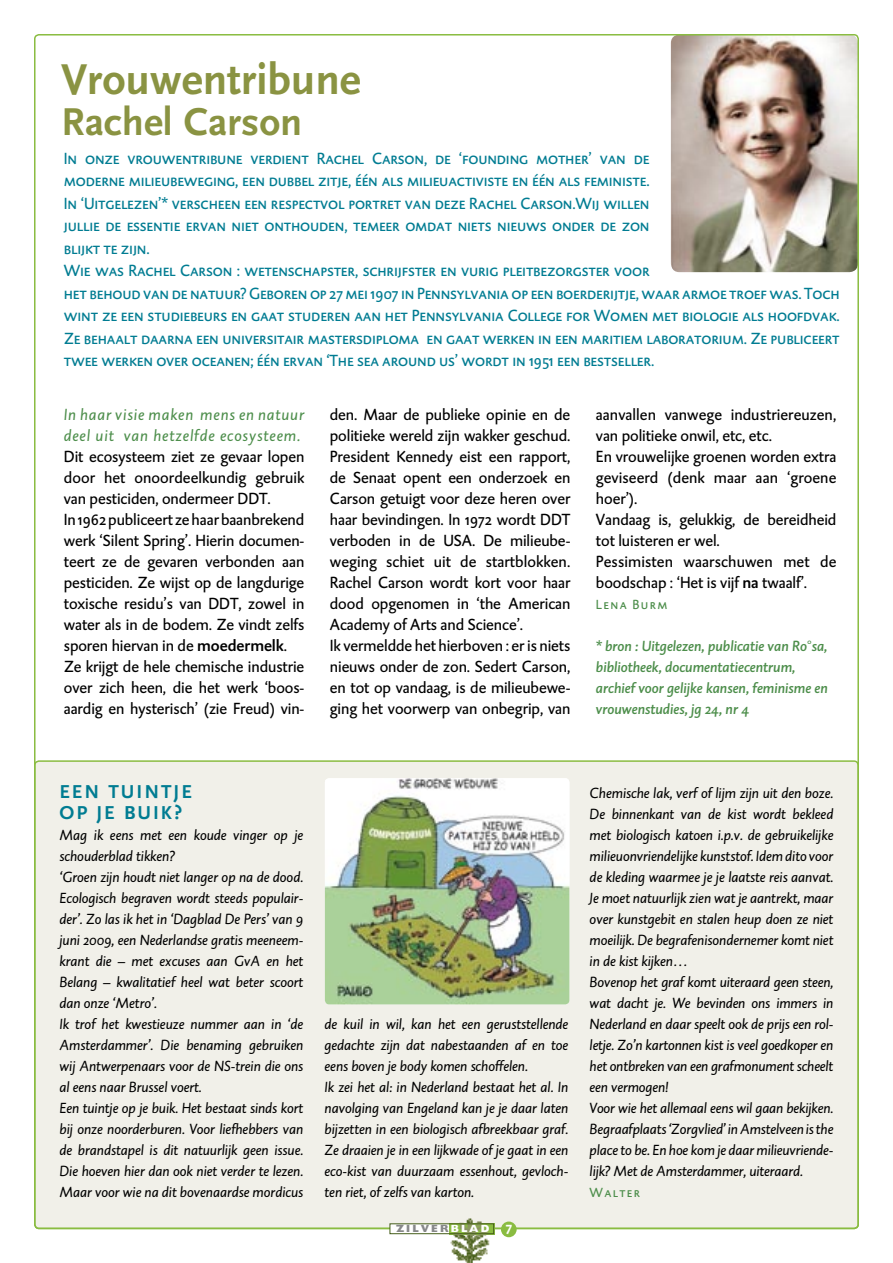
<style>
.page{position:relative;width:893px;height:1263px;background:#fff}
.page>*{position:absolute;margin:0;border:0;box-sizing:border-box;transform-origin:0 0}
.t1{font:700 45px "AD Scala Sans";color:#8a9342}
.t2{font:700 40.5px "AD Scala Sans";color:#8a9342}
.t3{font:700 19.5px/21px "AD Scala Sans";letter-spacing:.1em;color:#007c92}
.t4{font:16.5px/21px "DTL Caspari ST";letter-spacing:-.005em;color:#000}
.t5{font:16.5px/22.5px "DTL Caspari T Caps";letter-spacing:-.01em;color:#007c92}
.t6{font:italic 16.5px/21px "DTL Caspari ST";letter-spacing:.05em;color:#4d8e4b}
.t7{font:italic 15px/21px "DTL Caspari ST";letter-spacing:-.005em;color:#000}
.t8{font:italic 15px/21px "DTL Caspari ST Medium";color:#4d8e4b}
.t9{font:13.5px "DTL Caspari T Caps";letter-spacing:.1em;color:#4d8e4b}
.t10{font:800 10.5px "Gill Sans";letter-spacing:.2em;color:#878889}
.s1{font-family:"DTL Caspari ST Medium"}
.s2{color:#fff}
.s3{font-family:"DTL Caspari T";font-weight:700;font-size:13.5px;color:#fff}
</style>
<div class="page">
<div style="left:35px;top:761px;width:823px;height:467px;background:#f1f0e9;border-radius:4px"></div>
<img style="left:671px;top:35px;width:187px;height:237px;border-radius:9px">
<img style="left:325px;top:778px;width:244px;height:226px;border-radius:4px">
<div style="left:390px;top:1224px;width:103px;height:39px;background:#fff"></div>
<img style="left:446px;top:1225px;width:47px;height:38px">
<img style="left:450px;top:1225px;width:42px;height:7px">
<div style="left:390px;top:1223px;width:104px;height:11px;border:1px solid #465f1b"></div>
<div style="left:501px;top:1221px;width:16px;height:16px;background:#8abc41;border-radius:50%"></div>
<h1 class="t1" style="left:61px;top:55px;width:301px">Vrouwentribune</h1>
<h2 class="t2" style="left:61px;top:100px;width:243px">Rachel Carson</h2>
<p class="t5" style="left:64px;top:147px;width:777px">In onze vrouwentribune verdient Rachel Carson, de ‘founding mother’ van de<br>moderne milieubeweging, een dubbel zitje, één als milieuactiviste en één als feministe.<br>In ‘Uitgelezen’* verscheen een respectvol portret van deze Rachel Carson.Wij willen<br>jullie de essentie ervan niet onthouden, temeer omdat niets nieuws onder de zon<br>blijkt te zijn.<br>Wie was Rachel Carson : wetenschapster, schrijfster en vurig pleitbezorgster voor<br>het behoud van de natuur? Geboren op 27 mei 1907 in Pennsylvania op een boerderijtje, waar armoe troef was. Toch wint ze een studiebeurs en gaat studeren aan het Pennsylvania College for Women met biologie als hoofdvak.<br>Ze behaalt daarna een universitair mastersdiploma en gaat werken in een maritiem laboratorium. Ze publiceert twee werken over oceanen; één ervan ‘The sea around us’ wordt in 1951 een bestseller.</p>
<p class="t6" style="left:64px;top:404px;width:242px">In haar visie maken mens en natuur deel uit van hetzelfde ecosysteem.</p>
<p class="t4" style="left:64px;top:446px;width:242px">Dit ecosysteem ziet ze gevaar lopen door het onoordeelkundig gebruik van pesticiden, ondermeer DDT.<br>In 1962 publiceert ze haar baanbrekend werk ‘Silent Spring’. Hierin documen&shy;teert ze de gevaren verbonden aan pesticiden. Ze wijst op de langdurige toxische residu’s van DDT, zowel in water als in de bodem. Ze vindt zelfs sporen hiervan in de <span class="s1">moedermelk</span>.<br>Ze krijgt de hele chemische industrie over zich heen, die het werk ‘boos&shy;aardig en hysterisch’ (zie Freud) vin-</p>
<p class="t4" style="left:330px;top:404px;width:242px">den. Maar de publieke opinie en de politieke wereld zijn wakker geschud.<br>President Kennedy eist een rapport, de Senaat opent een onderzoek en Carson getuigt voor deze heren over haar bevindingen. In 1972 wordt DDT verboden in de USA. De milieube&shy;weging schiet uit de startblokken.<br>Rachel Carson wordt kort voor haar dood opgenomen in ‘the American Academy of Arts and Science’.<br>Ik vermeldde het hierboven : er is niets nieuws onder de zon. Sedert Carson, en tot op vandaag, is de milieubewe&shy;ging het voorwerp van onbegrip, van</p>
<p class="t4" style="left:596px;top:404px;width:242px">aanvallen vanwege industriereuzen, van politieke onwil, etc, etc.<br>En vrouwelijke groenen worden extra geviseerd (denk maar aan ‘groene hoer’).<br>Vandaag is, gelukkig, de bereidheid tot luisteren er wel.<br>Pessimisten waarschuwen met de boodschap : ‘Het is vijf <span class="s1">na</span> twaalf’.</p>
<p class="t9" style="left:596px;top:596px;width:73px">Lena Burm</p>
<p class="t8" style="left:596px;top:635px;width:233px">* bron : Uitgelezen, publicatie van Ro°sa, bibliotheek, documentatiecentrum, archief voor gelijke kansen, feminisme en vrouwenstudies, jg 24, nr 4</p>
<h3 class="t3" style="left:60px;top:782px;width:134px">Een tuintje op je buik?</h3>
<p class="t7" style="left:60px;top:825px;width:245px">Mag ik eens met een koude vinger op je schouderblad tikken?<br>‘Groen zijn houdt niet langer op na de dood.<br>Ecologisch begraven wordt steeds populair&shy;der’. Zo las ik het in ‘Dagblad De Pers’ van 9 juni 2009, een Nederlandse gratis meeneem&shy;krant die – met excuses aan GvA en het Belang – kwalitatief heel wat beter scoort dan onze ‘Metro’.<br>Ik trof het kwestieuze nummer aan in ‘de Amsterdammer’. Die benaming gebruiken wij Antwerpenaars voor de NS-trein die ons al eens naar Brussel voert.<br>Een tuintje op je buik. Het bestaat sinds kort bij onze noorderburen. Voor liefhebbers van de brandstapel is dit natuurlijk geen issue.<br>Die hoeven hier dan ook niet verder te lezen.<br>Maar voor wie na dit bovenaardse mordicus</p>
<p class="t7" style="left:325px;top:1014px;width:245px">de kuil in wil, kan het een geruststellende gedachte zijn dat nabestaanden af en toe eens boven je body komen schoffelen.<br>Ik zei het al: in Nederland bestaat het al. In navolging van Engeland kan je je daar laten bijzetten in een biologisch afbreekbaar graf.<br>Ze draaien je in een lijkwade of je gaat in een eco-kist van duurzaam essenhout, gevloch&shy;ten riet, of zelfs van karton.</p>
<p class="t10" style="left:396px;top:1222px;width:118px">ZILVER<span class="s2">BLAD</span> <span class="s3">7</span></p>
<p class="t7" style="left:590px;top:783px;width:245px">Chemische lak, verf of lijm zijn uit den boze.<br>De binnenkant van de kist wordt bekleed met biologisch katoen i.p.v. de gebruikelijke milieuonvriendelijke kunststof. Idem dito voor de kleding waarmee je je laatste reis aanvat.<br>Je moet natuurlijk zien wat je aantrekt, maar over kunstgebit en stalen heup doen ze niet moeilijk. De begrafenisondernemer komt niet in de kist kijken…<br>Bovenop het graf komt uiteraard geen steen, wat dacht je. We bevinden ons immers in Nederland en daar speelt ook de prijs een rol&shy;letje. Zo’n kartonnen kist is veel goedkoper en het ontbreken van een grafmonument scheelt een vermogen!<br>Voor wie het allemaal eens wil gaan bekijken.<br>Begraafplaats ‘Zorgvlied’ in Amstelveen is the place to be. En hoe kom je daar milieuvriende&shy;lijk? Met de Amsterdammer, uiteraard.</p>
<p class="t9" style="left:590px;top:1184px;width:52px">Walter</p>
</div>
